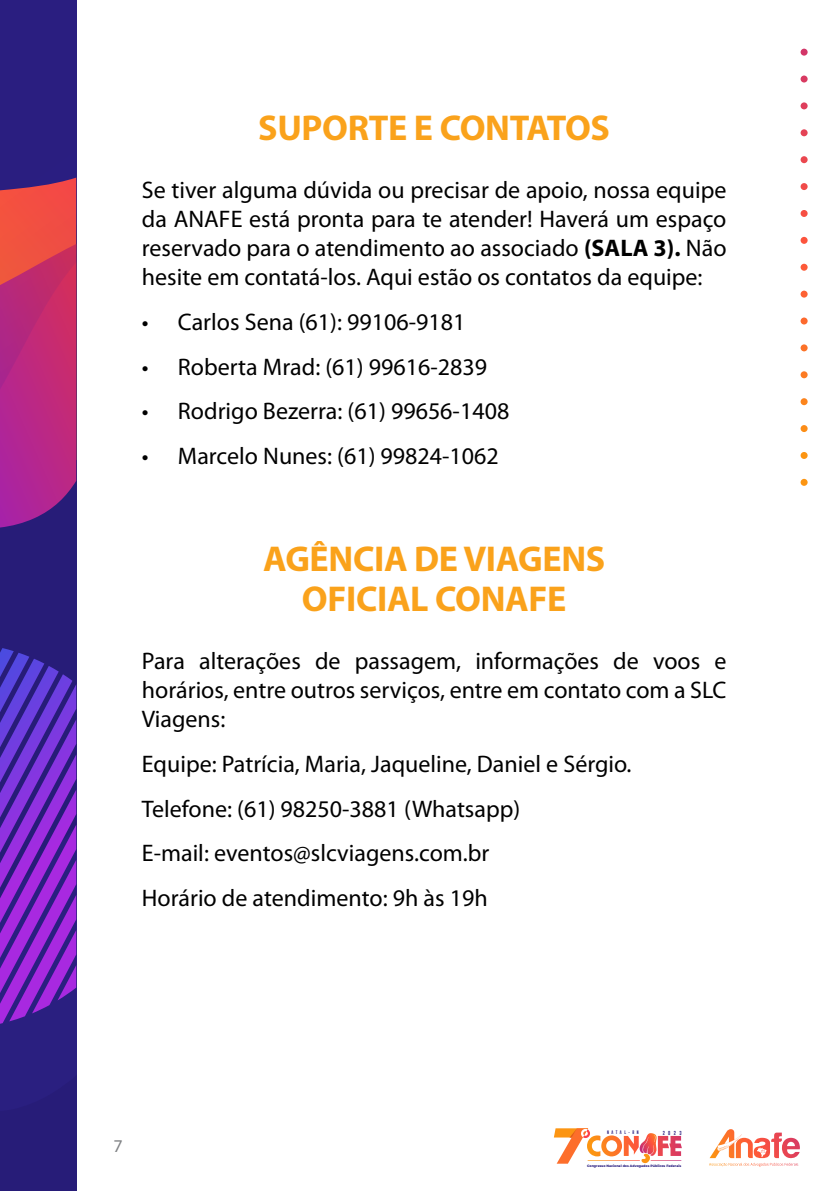
<style>
.page{position:relative;width:840px;height:1191px;background:#fff}
.page>*{position:absolute;margin:0;border:0;box-sizing:border-box;transform-origin:0 0}
.t1{font:700 36px/40px "Myriad Pro";letter-spacing:-.01em;color:#faa21b;text-align:center}
.t2{font:24px/28.8px "Myriad Pro";color:#000;text-align:justify}
.t3{font:18px "Myriad Pro";color:#808285}
.t4{font:4.2px "Gobold Extra 1";color:#2a1f80}
.t5{font:3.8px "Gobold Extra 1";letter-spacing:.675em;color:#2a1f80}
.t6{font:800 3.4px "Montserrat";color:#2a1f80}
.s1{font-weight:700}
</style>
<div class="page">
<div style="left:0;top:527px;width:76px;height:664px;background:#271c78"></div>
<svg style="left:0;top:648px;width:76px;height:375px;background:#6b2abc"></svg>
<svg style="left:0;top:0;width:76px;height:527px;background:#8c2a76"></svg>
<svg style="left:800px;top:49px;width:7px;height:437px"></svg>
<svg style="left:553px;top:1128px;width:128px;height:35px"></svg>
<svg style="left:709px;top:1129px;width:72px;height:29px"></svg>
<h1 class="t1" style="left:258px;top:107px;width:353px">SUPORTE E CONTATOS</h1>
<p class="t2" style="left:142px;top:176px;width:585px">Se tiver alguma dúvida ou precisar de apoio, nossa equipe da ANAFE está pronta para te atender! Haverá um espaço reservado para o atendimento ao associado <span class="s1">(SALA 3).</span> Não hesite em contatá-los. Aqui estão os contatos da equipe:</p>
<p class="t2" style="left:142px;top:307px;width:325px">• Carlos Sena (61): 99106-9181</p>
<p class="t2" style="left:142px;top:352px;width:346px">• Roberta Mrad: (61) 99616-2839</p>
<p class="t2" style="left:142px;top:396px;width:369px">• Rodrigo Bezerra: (61) 99656-1408</p>
<p class="t2" style="left:142px;top:441px;width:358px">• Marcelo Nunes: (61) 99824-1062</p>
<h1 class="t1" style="left:263px;top:538px;width:343px">AGÊNCIA DE VIAGENS<br>OFICIAL CONAFE</h1>
<p class="t2" style="left:142px;top:646px;width:585px">Para alterações de passagem, informações de voos e horários, entre outros serviços, entre em contato com a SLC Viagens:</p>
<p class="t2" style="left:142px;top:741px;width:491px;line-height:44.8px;text-align:left">Equipe: Patrícia, Maria, Jaqueline, Daniel e Sérgio.<br>Telefone: (61) 98250-3881 (Whatsapp)<br>E-mail: eventos@slcviagens.com.br<br>Horário de atendimento: 9h às 19h</p>
<p class="t3" style="left:113px;top:1134px;width:11px">7</p>
<p class="t4" style="left:662px;top:1129px;width:20px">2023</p>
<p class="t6" style="left:586px;top:1163px;width:96px">Congresso Nacional dos Advogados Públicos Federais</p>
<p class="t5" style="left:606px;top:1130px;width:33px">NATAL-RN</p>
</div>
